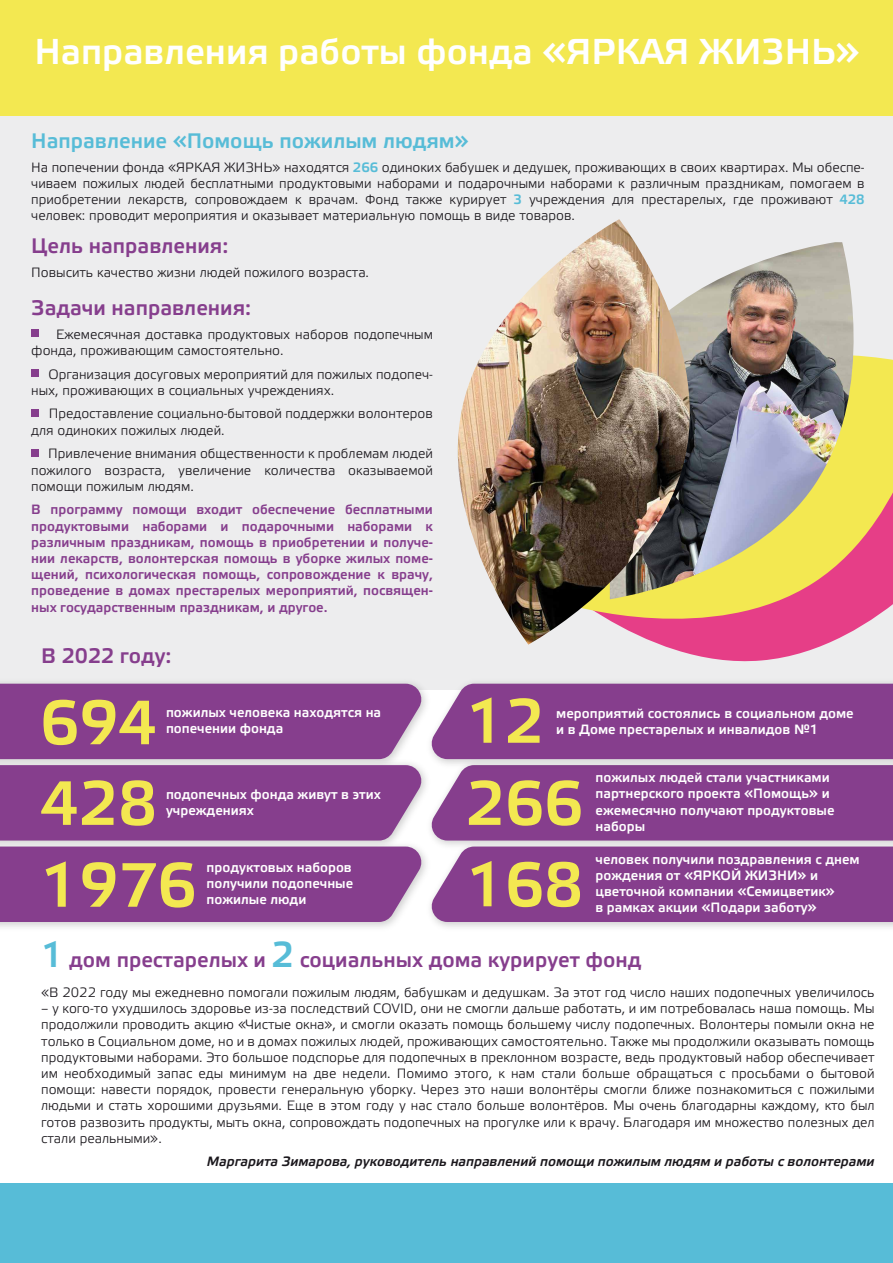
<style>
.page{position:relative;width:893px;height:1263px;background:#fff}
.page>*{position:absolute;margin:0;border:0;box-sizing:border-box;transform-origin:0 0}
.t1{font:62.4px/81.3px "Etelka Medium Pro";color:#f3e851}
.t2{font:36px "Etelka Medium Pro";color:#fff}
.t3{font:21px "Etelka Medium Pro";color:#863e8d}
.t4{font:21px "Etelka Medium Pro";color:#57bcd7}
.t5{font:13.5px/16.2px "Etelka Light Pro";color:#1a171c;text-align:justify}
.t6{font:13.5px/16.2px "Etelka Medium Pro";color:#fff}
.t7{font:13.5px/16.2px "Etelka Medium Pro";color:#863e8d;text-align:justify}
.t8{font:italic 13.5px "Etelka Medium Pro";color:#1a171c}
.s1{font-family:"Etelka Medium Pro";color:#57bcd7}
.s2{font-size:36px;color:#57bcd7}
</style>
<div class="page">
<div style="left:0;top:75px;width:893px;height:614px;background:#ededee"></div>
<div style="left:0;top:684px;width:893px;height:75px;background:#863e8d"></div>
<img style="left:0;top:756px;width:434px;height:9px">
<div style="left:0;top:765px;width:893px;height:72px;background:#863e8d"></div>
<img style="left:0;top:837px;width:396px;height:90px">
<img style="left:434px;top:837px;width:459px;height:90px">
<div style="left:0;top:846px;width:893px;height:76px;background:#863e8d"></div>
<div style="left:0;top:1183px;width:893px;height:80px;background:#57bcd7"></div>
<svg style="left:670px;top:648px;width:146px;height:14px;fill:#e63e87"></svg>
<svg style="left:659px;top:357px;width:234px;height:291px;background:#e97987"></svg>
<div style="left:31px;top:330px;width:7px;height:7px;background:#863e8d"></div>
<div style="left:31px;top:370px;width:7px;height:7px;background:#863e8d"></div>
<div style="left:31px;top:410px;width:7px;height:7px;background:#863e8d"></div>
<div style="left:31px;top:450px;width:7px;height:7px;background:#863e8d"></div>
<img style="left:710px;top:242px;width:169px;height:357px">
<img style="left:457px;top:219px;width:253px;height:425px">
<div style="left:0;top:0;width:893px;height:116px;background:#f3e851"></div>
<h2 class="t2" style="left:34px;top:32px;width:827px">Направления работы фонда «ЯРКАЯ ЖИЗНЬ»</h2>
<h3 class="t4" style="left:31px;top:129px;width:439px">Направление «Помощь пожилым людям»</h3>
<p class="t5" style="left:31px;top:160px;width:835px">На попечении фонда «ЯРКАЯ ЖИЗНЬ» находятся <span class="s1">266</span> одиноких бабушек и дедушек, проживающих в своих квартирах. Мы обеспе&shy;чиваем пожилых людей бесплатными продуктовыми наборами и подарочными наборами к различным праздникам, помогаем в приобретении лекарств, сопровождаем к врачам. Фонд также курирует <span class="s1">3</span> учреждения для престарелых, где проживают <span class="s1">428 </span>человек: проводит мероприятия и оказывает материальную помощь в виде товаров.</p>
<h3 class="t3" style="left:31px;top:234px;width:199px">Цель направления:</h3>
<p class="t5" style="left:31px;top:265px;width:339px">Повысить качество жизни людей пожилого возраста.</p>
<h3 class="t3" style="left:31px;top:296px;width:221px">Задачи направления:</h3>
<p class="t5" style="left:31px;top:327px;width:403px;text-indent:25px">Ежемесячная доставка продуктовых наборов подопечным фонда, проживающим самостоятельно.</p>
<p class="t5" style="left:31px;top:367px;width:403px;text-indent:17px">Организация досуговых мероприятий для пожилых подопеч&shy;ных, проживающих в социальных учреждениях.</p>
<p class="t5" style="left:31px;top:407px;width:403px;text-indent:18px">Предоставление социально-бытовой поддержки волонтеров для одиноких пожилых людей.</p>
<p class="t5" style="left:31px;top:446px;width:403px;text-indent:17px">Привлечение внимания общественности к проблемам людей пожилого возраста, увеличение количества оказываемой помощи пожилым людям.</p>
<p class="t7" style="left:31px;top:502px;width:403px">В программу помощи входит обеспечение бесплатными продуктовыми наборами и подарочными наборами к различным праздникам, помощь в приобретении и получе&shy;нии лекарств, волонтерская помощь в уборке жилых поме&shy;щений, психологическая помощь, сопровождение к врачу, проведение в домах престарелых мероприятий, посвящен&shy;ных государственным праздникам, и другое.</p>
<h3 class="t3" style="left:41px;top:644px;width:132px">В 2022 году:</h3>
<h1 class="t1" style="left:40px;top:686px;width:158px">694<br>428<br>1976</h1>
<p class="t6" style="left:166px;top:705px;width:217px">пожилых человека находятся на попечении фонда</p>
<p class="t6" style="left:166px;top:787px;width:216px">подопечных фонда живут в этих учреждениях</p>
<p class="t6" style="left:207px;top:859px;width:148px;text-align:justify">продуктовых наборов получили подопечные пожилые люди</p>
<h1 class="t1" style="left:466px;top:684px;width:119px;line-height:82.1px">12<br>266</h1>
<p class="t6" style="left:556px;top:706px;width:299px">мероприятий состоялись в социальном доме и в Доме престарелых и инвалидов №1</p>
<p class="t6" style="left:596px;top:770px;width:240px">пожилых людей стали участниками партнерского проекта «Помощь» и ежемесячно получают продуктовые наборы</p>
<h1 class="t1" style="left:466px;top:848px;width:119px">168</h1>
<p class="t6" style="left:596px;top:852px;width:266px">человек получили поздравления с днем рождения от «ЯРКОЙ ЖИЗНИ» и цветочной компании «Семицветик»<br>в рамках акции «Подари заботу»</p>
<h3 class="t3" style="left:41px;top:948px;width:602px"><span class="s2">1</span> дом престарелых и <span class="s2">2</span> социальных дома курирует фонд</h3>
<p class="t5" style="left:41px;top:985px;width:835px">«В 2022 году мы ежедневно помогали пожилым людям, бабушкам и дедушкам. За этот год число наших подопечных увеличилось</p>
<p class="t5" style="left:41px;top:1001px;width:835px">– у кого-то ухудшилось здоровье из-за последствий COVID, они не смогли дальше работать, и им потребовалась наша помощь. Мы продолжили проводить акцию «Чистые окна», и смогли оказать помощь большему числу подопечных. Волонтеры помыли окна не только в Социальном доме, но и в домах пожилых людей, проживающих самостоятельно. Также мы продолжили оказывать помощь продуктовыми наборами. Это большое подспорье для подопечных в преклонном возрасте, ведь продуктовый набор обеспечивает им необходимый запас еды минимум на две недели. Помимо этого, к нам стали больше обращаться с просьбами о бытовой помощи: навести порядок, провести генеральную уборку. Через это наши волонтёры смогли ближе познакомиться с пожилыми людьми и стать хорошими друзьями. Еще в этом году у нас стало больше волонтёров. Мы очень благодарны каждому, кто был готов развозить продукты, мыть окна, сопровождать подопечных на прогулке или к врачу. Благодаря им множество полезных дел стали реальными».</p>
<p class="t8" style="left:207px;top:1154px;width:669px">Маргарита Зимарова, руководитель направлений помощи пожилым людям и работы с волонтерами</p>
</div>
